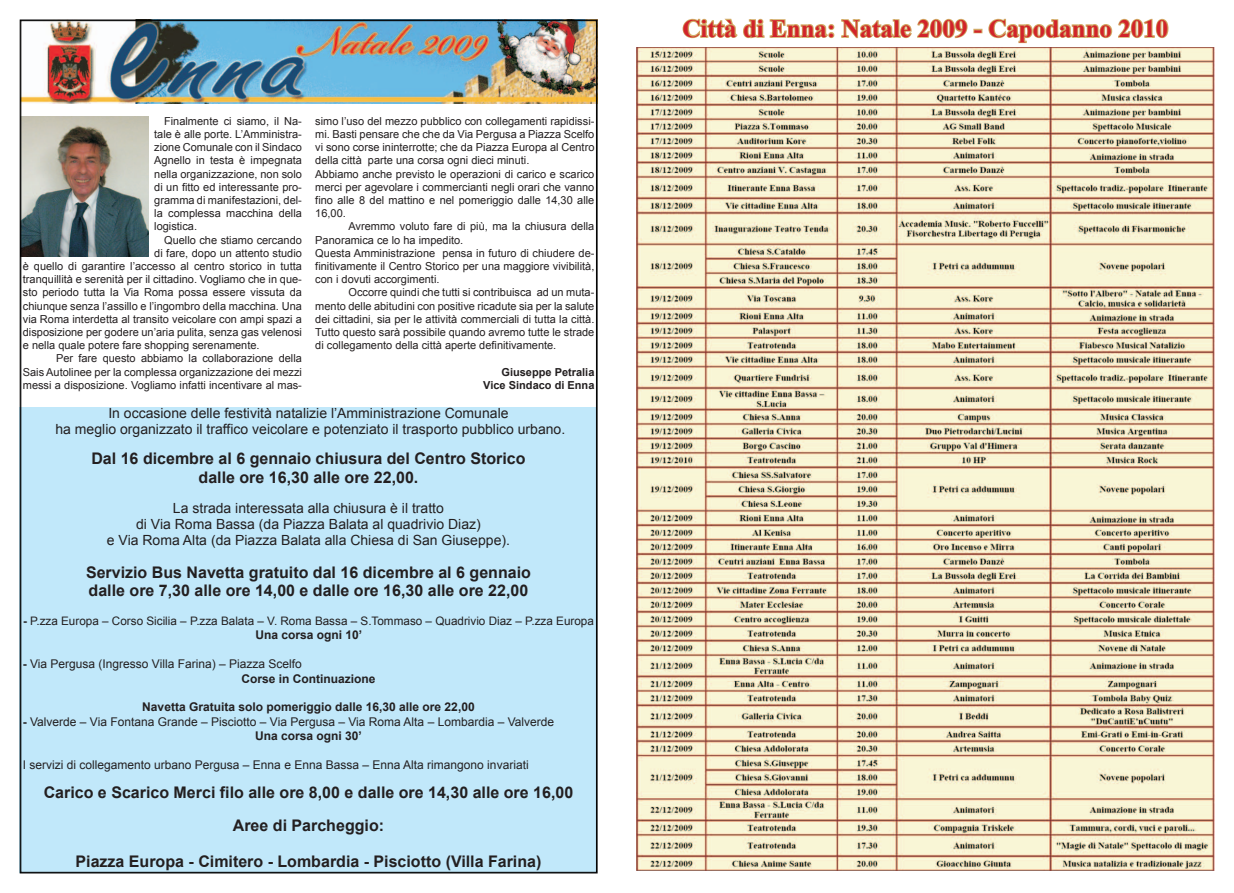
<style>
.page{position:relative;width:1234px;height:893px;background:#fff}
.page>*{position:absolute;margin:0;border:0;box-sizing:border-box;transform-origin:0 0}
.t1{font:700 25px "Times New Roman";color:#d1232a}
.t2{font:700 16px/18.4px "Arial";color:#231f20;text-align:center}
.t3{font:14px/16px "Arial";color:#231f20;text-align:center}
.t4{font:12px/14.4px "Arial";color:#231f20}
.t5{font:700 12px "Arial";color:#231f20}
.t6{font:11.7px "Arial";color:#231f20}
.t7{font:11px/13.2px "Arial";color:#231f20;text-align:justify}
.t8{font:700 11px/13.2px "Arial";color:#231f20;text-align:right}
.s1{font-weight:700}
</style>
<div class="page">
<svg style="left:20px;top:20px;width:577px;height:853px"></svg>
<img style="left:636px;top:48px;width:577px;height:822px">
<svg style="left:682px;top:18px;width:487px;height:26px"></svg>
<p class="t7" style="left:154px;top:114px;width:149px;text-indent:10px">Finalmente ci siamo, il Na&shy;tale è alle porte. L’Amministra&shy;zione Comunale con il Sindaco Agnello in testa è impegnata nella organizzazione, non solo di un fitto ed interessante pro&shy;gramma di manifestazioni, del&shy;la complessa macchina della logistica.</p>
<p class="t7" style="left:164px;top:233px;width:139px">Quello che stiamo cercando</p>
<p class="t7" style="left:154px;top:246px;width:149px">di fare, dopo un attento studio</p>
<p class="t7" style="left:23px;top:260px;width:280px">è quello di garantire l’accesso al centro storico in tutta</p>
<p class="t7" style="left:23px;top:273px;width:280px">tranquillità e serenità per il cittadino. Vogliamo che in que-</p>
<p class="t7" style="left:23px;top:286px;width:280px">sto periodo tutta la Via Roma possa essere vissuta da</p>
<p class="t7" style="left:23px;top:299px;width:280px">chiunque senza l’assillo e l’ingombro della macchina. Una</p>
<p class="t7" style="left:23px;top:312px;width:280px">via Roma interdetta al transito veicolare con ampi spazi a</p>
<p class="t7" style="left:23px;top:326px;width:280px">disposizione per godere un’aria pulita, senza gas velenosi</p>
<p class="t7" style="left:23px;top:339px;width:238px">e nella quale potere fare shopping serenamente.</p>
<p class="t7" style="left:56px;top:352px;width:247px">Per fare questo abbiamo la collaborazione della</p>
<p class="t7" style="left:23px;top:365px;width:280px">Sais Autolinee per la complessa organizzazione dei mezzi</p>
<p class="t7" style="left:23px;top:378px;width:280px">messi a disposizione. Vogliamo infatti incentivare al mas-</p>
<p class="t7" style="left:315px;top:114px;width:280px;text-align:left">simo l’uso del mezzo pubblico con collegamenti rapidissi&shy;mi. Basti pensare che che da Via Pergusa a Piazza Scelfo vi sono corse ininterrotte; che da Piazza Europa al Centro della città parte una corsa ogni dieci minuti.<br>Abbiamo anche previsto le operazioni di carico e scarico merci per agevolare i commercianti negli orari che vanno fino alle 8 del mattino e nel pomeriggio dalle 14,30 alle 16,00.</p>
<p class="t7" style="left:315px;top:220px;width:280px;text-align:left;text-indent:33px">Avremmo voluto fare di più, ma la chiusura della Panoramica ce lo ha impedito.<br>Questa Amministrazione pensa in futuro di chiudere de&shy;finitivamente il Centro Storico per una maggiore vivibilità, con i dovuti accorgimenti.</p>
<p class="t7" style="left:315px;top:286px;width:280px;text-indent:33px">Occorre quindi che tutti si contribuisca ad un muta&shy;mento delle abitudini con positive ricadute sia per la salute dei cittadini, sia per le attività commerciali di tutta la città.<br>Tutto questo sarà possibile quando avremo tutte le strade di collegamento della città aperte definitivamente.</p>
<p class="t8" style="left:483px;top:365px;width:113px">Giuseppe Petralia<br>Vice Sindaco di Enna</p>
<p class="t3" style="left:55px;top:405px;width:511px">In occasione delle festività natalizie l’Amministrazione Comunale<br>ha meglio organizzato il traffico veicolare e potenziato il trasporto pubblico urbano.</p>
<h2 class="t2" style="left:91px;top:450px;width:435px">Dal 16 dicembre al 6 gennaio chiusura del Centro Storico dalle ore 16,30 alle ore 22,00.</h2>
<p class="t3" style="left:107px;top:500px;width:404px">La strada interessata alla chiusura è il tratto<br>di Via Roma Bassa (da Piazza Balata al quadrivio Diaz)<br>e Via Roma Alta (da Piazza Balata alla Chiesa di San Giuseppe).</p>
<h2 class="t2" style="left:86px;top:563px;width:446px;text-align:left">Servizio Bus Navetta gratuito dal 16 dicembre al 6 gennaio dalle ore 7,30 alle ore 14,00 e dalle ore 16,30 alle ore 22,00</h2>
<p class="t6" style="left:23px;top:613px;width:572px"><span class="s1">-</span> P.zza Europa – Corso Sicilia – P.zza Balata – V. Roma Bassa – S.Tommaso – Quadrivio Diaz – P.zza Europa</p>
<p class="t5" style="left:255px;top:627px;width:108px">Una corsa ogni 10’</p>
<p class="t4" style="left:241px;top:657px;width:136px;text-indent:-219px"><span class="s1">-</span> Via Pergusa (Ingresso Villa Farina) – Piazza Scelfo<br><span class="s1">Corse in Continuazione</span></p>
<p class="t5" style="left:142px;top:699px;width:334px">Navetta Gratuita solo pomeriggio dalle 16,30 alle ore 22,00</p>
<p class="t4" style="left:255px;top:714px;width:300px;text-indent:-232px"><span class="s1">-</span> Valverde – Via Fontana Grande – Pisciotto – Via Pergusa – Via Roma Alta – Lombardia – Valverde<br><span class="s1">Una corsa ogni 30’</span></p>
<p class="t4" style="left:23px;top:758px;width:507px">I servizi di collegamento urbano Pergusa – Enna e Enna Bassa – Enna Alta rimangono invariati</p>
<h2 class="t2" style="left:44px;top:776px;width:531px;line-height:32.8px">Carico e Scarico Merci filo alle ore 8,00 e dalle ore 14,30 alle ore 16,00<br>Aree di Parcheggio:</h2>
<h2 class="t2" style="left:75px;top:853px;width:467px">Piazza Europa - Cimitero - Lombardia - Pisciotto (Villa Farina)</h2>
<h1 class="t1" style="left:682px;top:11px;width:487px">Città di Enna: Natale 2009 - Capodanno 2010</h1>
</div>
